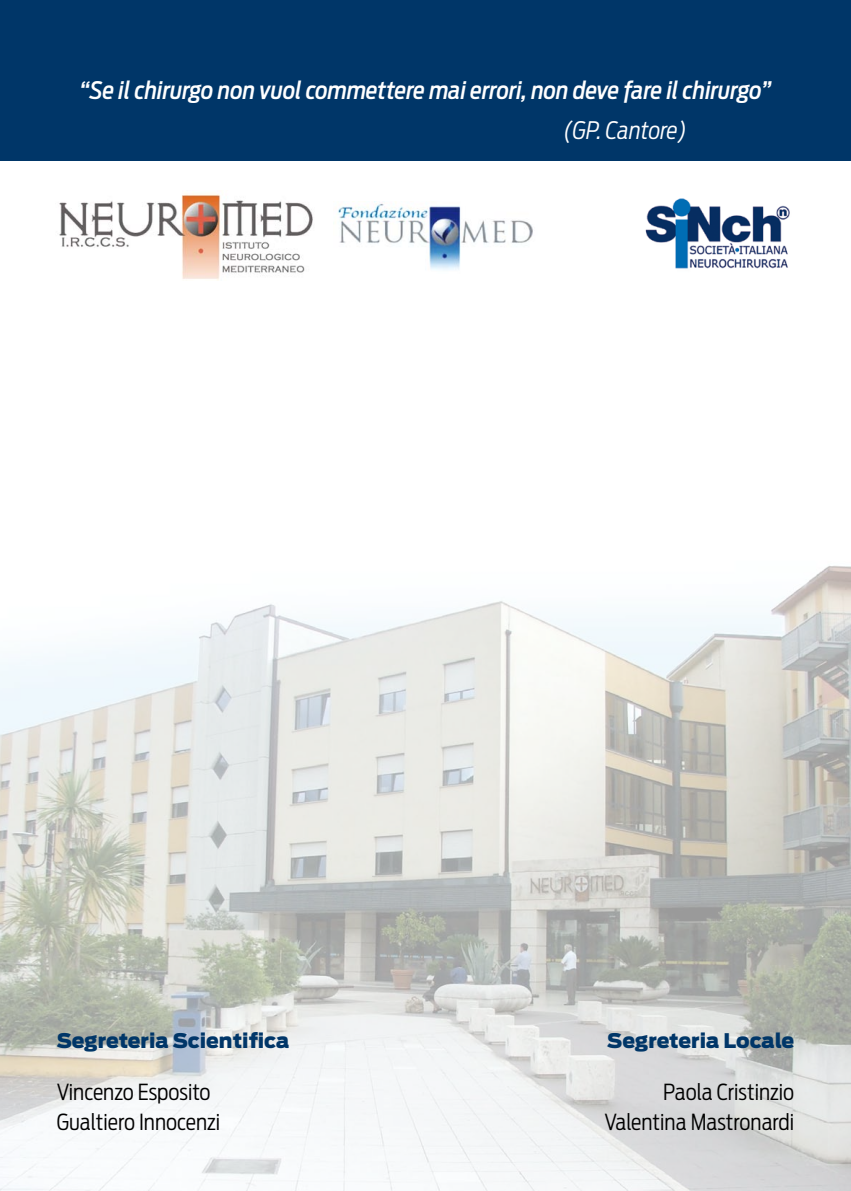
<style>
.page{position:relative;width:851px;height:1191px;background:#fff}
.page>*{position:absolute;margin:0;border:0;box-sizing:border-box;transform-origin:0 0}
.t1{font:italic 500 24px "Antenna Cond";color:#fff}
.t2{font:italic 300 24px "Antenna Cond";color:#fff}
.t3{font:300 22px/30px "Antenna Cond";color:#000;text-align:right}
.t4{font:900 20px "Antenna";color:#003668}
</style>
<div class="page">
<div style="left:0;top:0;width:850px;height:161px;background:#003668"></div>
<img style="left:0;top:566px;width:850px;height:625px">
<img style="left:59px;top:193px;width:254px;height:87px">
<img style="left:338px;top:201px;width:195px;height:69px">
<img style="left:645px;top:198px;width:145px;height:71px">
<p class="t1" style="left:80px;top:76px;width:692px">“Se il chirurgo non vuol commettere mai errori, non deve fare il chirurgo”</p>
<p class="t2" style="left:564px;top:116px;width:124px">(GP. Cantore)</p>
<p class="t4" style="left:57px;top:1029px;width:234px">Segreteria Scientifica</p>
<p class="t3" style="left:57px;top:1077px;width:165px;text-align:left">Vincenzo Esposito<br>Gualtiero Innocenzi</p>
<p class="t4" style="left:607px;top:1029px;width:188px">Segreteria Locale</p>
<p class="t3" style="left:604px;top:1076px;width:191px">Paola Cristinzio<br>Valentina Mastronardi</p>
</div>
